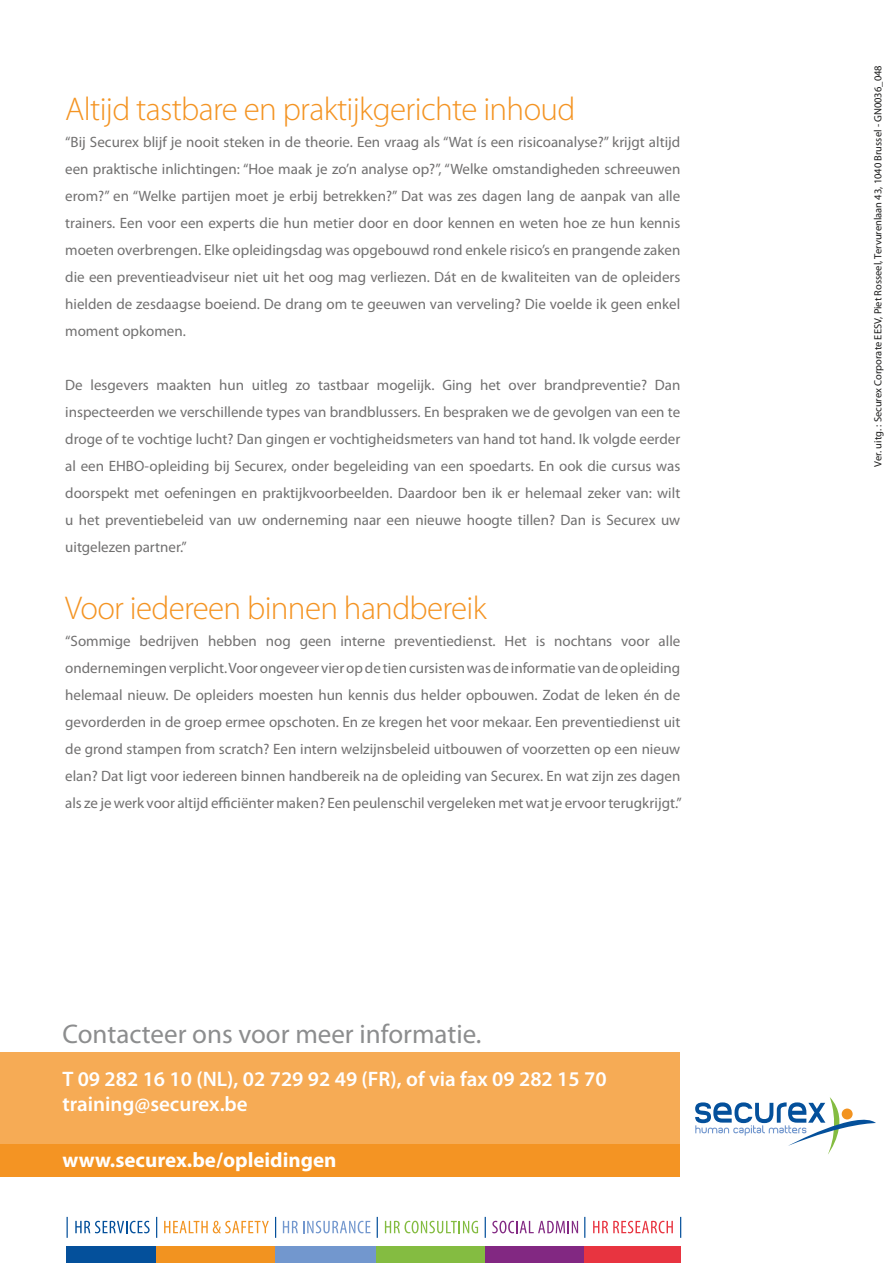
<style>
.page{position:relative;width:893px;height:1263px;background:#fff}
.page>*{position:absolute;margin:0;border:0;box-sizing:border-box;transform-origin:0 0}
.t1{font:300 33px "Myriad Pro";letter-spacing:-.02em;color:#f49423}
.t2{font:27px "Myriad Pro";color:#8c8d8e}
.t3{font:600 21px/25.2px "Myriad Pro";color:#fff}
.t4{font:700 21px "Myriad Pro";color:#fff}
.t5{font:15px/27px "Myriad Pro";color:#717070;text-align:justify}
.t6{font:10.5px "Myriad Pro";color:#1c1c1b}
</style>
<div class="page">
<div style="left:0;top:1052px;width:845px;height:93px;background:#f6ab55"></div>
<div style="left:0;top:1144px;width:697px;height:32px;background:#f49423"></div>
<div style="left:680px;top:984px;width:213px;height:204px;background:#fff"></div>
<svg style="left:695px;top:1097px;width:181px;height:57px"></svg>
<svg style="left:67px;top:1217px;width:1px;height:21px"></svg>
<svg style="left:156px;top:1217px;width:1px;height:21px"></svg>
<svg style="left:275px;top:1217px;width:1px;height:21px"></svg>
<svg style="left:485px;top:1217px;width:1px;height:21px"></svg>
<svg style="left:377px;top:1217px;width:1px;height:21px"></svg>
<svg style="left:584px;top:1217px;width:1px;height:21px"></svg>
<svg style="left:680px;top:1217px;width:1px;height:21px"></svg>
<svg style="left:75px;top:1221px;width:75px;height:12px"></svg>
<svg style="left:164px;top:1221px;width:105px;height:12px"></svg>
<svg style="left:283px;top:1221px;width:87px;height:12px"></svg>
<svg style="left:385px;top:1221px;width:93px;height:12px"></svg>
<svg style="left:492px;top:1221px;width:86px;height:12px"></svg>
<svg style="left:593px;top:1221px;width:80px;height:12px"></svg>
<div style="left:66px;top:1246px;width:91px;height:17px;background:#04509b"></div>
<div style="left:156px;top:1246px;width:119px;height:17px;background:#f29320"></div>
<div style="left:275px;top:1246px;width:106px;height:17px;background:#7297ce"></div>
<div style="left:377px;top:1246px;width:111px;height:17px;background:#84bc41"></div>
<div style="left:485px;top:1246px;width:100px;height:17px;background:#822882"></div>
<div style="left:585px;top:1246px;width:96px;height:17px;background:#e83440"></div>
<h1 class="t1" style="left:65px;top:90px;width:512px">Altijd tastbare en praktijkgerichte inhoud</h1>
<p class="t5" style="left:65px;top:129px;width:617px">“Bij Securex blijf je nooit steken in de theorie. Een vraag als “Wat ís een risicoanalyse?” krijgt altijd een praktische inlichtingen: “Hoe maak je zo’n analyse op?”, “Welke omstandigheden schreeuwen erom?” en “Welke partijen moet je erbij betrekken?” Dat was zes dagen lang de aanpak van alle trainers. Een voor een experts die hun metier door en door kennen en weten hoe ze hun kennis moeten overbrengen. Elke opleidingsdag was opgebouwd rond enkele risico’s en prangende zaken die een preventieadviseur niet uit het oog mag verliezen. Dát en de kwaliteiten van de opleiders hielden de zesdaagse boeiend. De drang om te geeuwen van verveling? Die voelde ik geen enkel moment opkomen.</p>
<p class="t5" style="left:65px;top:372px;width:617px">De lesgevers maakten hun uitleg zo tastbaar mogelijk. Ging het over brandpreventie? Dan inspecteerden we verschillende types van brandblussers. En bespraken we de gevolgen van een te droge of te vochtige lucht? Dan gingen er vochtigheidsmeters van hand tot hand. Ik volgde eerder al een EHBO-opleiding bij Securex, onder begeleiding van een spoedarts. En ook die cursus was doorspekt met oefeningen en praktijkvoorbeelden. Daardoor ben ik er helemaal zeker van: wilt u het preventiebeleid van uw onderneming naar een nieuwe hoogte tillen? Dan is Securex uw uitgelezen partner.”</p>
<h1 class="t1" style="left:65px;top:588px;width:423px">Voor iedereen binnen handbereik</h1>
<p class="t5" style="left:65px;top:627px;width:618px">“Sommige bedrijven hebben nog geen interne preventiedienst. Het is nochtans voor alle ondernemingen verplicht. Voor ongeveer vier op de tien cursisten was de informatie van de opleiding helemaal nieuw. De opleiders moesten hun kennis dus helder opbouwen. Zodat de leken én de gevorderden in de groep ermee opschoten. En ze kregen het voor mekaar. Een preventiedienst uit de grond stampen from scratch? Een intern welzijnsbeleid uitbouwen of voorzetten op een nieuw elan? Dat ligt voor iedereen binnen handbereik na de opleiding van Securex. En wat zijn zes dagen als ze je werk voor altijd efficiënter maken? Een peulenschil vergeleken met wat je ervoor terugkrijgt.”</p>
<h2 class="t2" style="left:62px;top:1017px;width:421px">Contacteer ons voor meer informatie.</h2>
<h3 class="t3" style="left:62px;top:1066px;width:546px">T 09 282 16 10 (NL), 02 729 92 49 (FR), of via fax 09 282 15 70 training@securex.be</h3>
<h3 class="t4" style="left:62px;top:1146px;width:276px">www.securex.be/opleidingen</h3>
<p class="t6" style="left:872px;top:467px;width:403px;rotate:-90deg">Ver. uitg. : Securex Corporate EESV, Piet Rosseel, Tervurenlaan 43, 1040 Brussel - GN0036_048</p>
</div>
